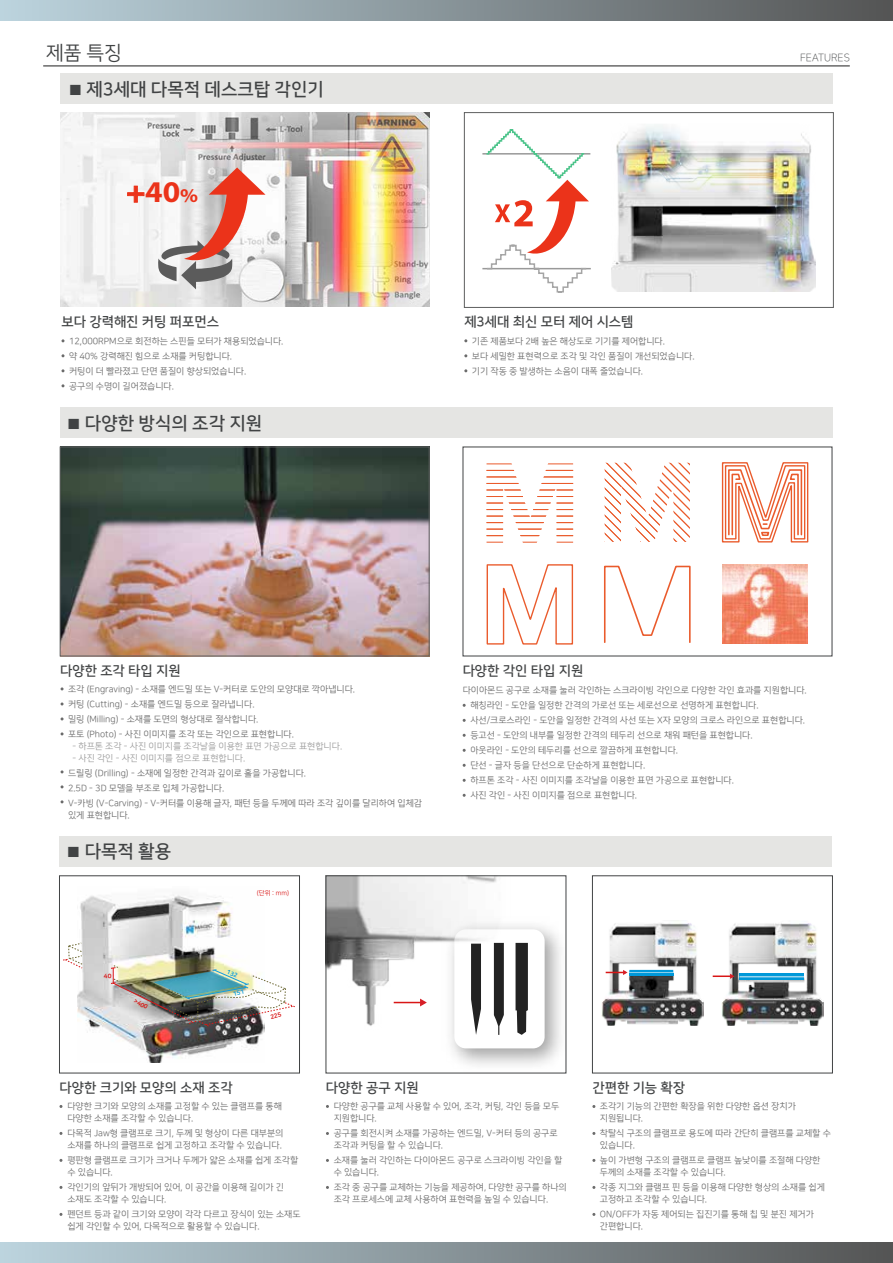
<style>
.page{position:relative;width:893px;height:1263px;background:#fff}
.page>*{position:absolute;margin:0;border:0;box-sizing:border-box;transform-origin:0 0}
.t1{font:700 30.15px "Myriad Pro";color:#eb331a;scale:1.05 1}
.t2{font:19.5px "Nanum Square R";color:#414344}
.t3{font:18px "Nanum Square B";color:#414344}
.t4{font:13.5px "Nanum Square B";color:#414344}
.t5{font:10.5px "Nanum Square L";color:#414344}
.t6{font:9px/15px "Nanum Square R";color:#6b6b6b}
.t7{font:9px "Nanum Square R";color:#9b9b9b}
.t8{font:6.45px "Nanum Square R";color:#d81616}
.t9{font:6px "Nanum Square EB";color:#d81616}
.s1{font-family:"Adobe Myungjo Std";font-weight:500;font-size:13.2px}
.s2{font-size:19.5px}
</style>
<div class="page">
<div style="left:0;top:0;width:893px;height:20px;background:linear-gradient(to right,#bcd4de,#545454)"></div>
<div style="left:0;top:1243px;width:893px;height:20px;background:linear-gradient(to right,#bcd4de,#545454)"></div>
<hr style="left:43px;top:66px;width:807px;height:1px;background:#1e1e1e">
<img style="left:62px;top:449px;width:365px;height:205px">
<div style="left:60px;top:447px;width:369px;height:209px;border:1px solid #5e5f5f"></div>
<div style="left:60px;top:408px;width:773px;height:30px;background:#e5e5e3"></div>
<svg style="left:604px;top:565px;width:87px;height:78px"></svg>
<svg style="left:486px;top:564px;width:88px;height:81px"></svg>
<img style="left:723px;top:565px;width:85px;height:79px">
<svg style="left:605px;top:463px;width:85px;height:79px"></svg>
<svg style="left:486px;top:464px;width:87px;height:78px"></svg>
<svg style="left:721px;top:462px;width:88px;height:81px"></svg>
<div style="left:59px;top:837px;width:773px;height:30px;background:#e5e5e3"></div>
<img style="left:78px;top:894px;width:187px;height:168px">
<svg style="left:63px;top:942px;width:20px;height:27px"></svg>
<div style="left:59px;top:875px;width:241px;height:198px;border:1px solid #414344"></div>
<img style="left:328px;top:877px;width:169px;height:149px">
<hr style="left:394px;top:1002px;width:30px;height:1px;background:#d81616">
<svg style="left:420px;top:998px;width:7px;height:8px"></svg>
<img style="left:438px;top:913px;width:123px;height:152px">
<div style="left:454px;top:929px;width:91px;height:119px;background:#fff;border-radius:12px"></div>
<svg style="left:471px;top:944px;width:10px;height:91px"></svg>
<svg style="left:494px;top:943px;width:10px;height:92px"></svg>
<svg style="left:516px;top:943px;width:12px;height:92px"></svg>
<div style="left:326px;top:875px;width:240px;height:198px;border:1px solid #414344"></div>
<img style="left:722px;top:923px;width:101px;height:103px">
<img style="left:602px;top:920px;width:101px;height:106px">
<hr style="left:629px;top:970px;width:44px;height:3px;background:#0098d9">
<hr style="left:629px;top:972px;width:44px;height:2px;background:#fcfcfc">
<hr style="left:629px;top:973px;width:44px;height:3px;background:#0098d9">
<svg style="left:606px;top:970px;width:21px;height:5px"></svg>
<svg style="left:739px;top:974px;width:65px;height:6px"></svg>
<hr style="left:713px;top:975px;width:20px;height:2px;background:#d81616">
<svg style="left:730px;top:974px;width:5px;height:5px"></svg>
<hr style="left:739px;top:976px;width:65px;height:1px;background:#fcfcfc">
<div style="left:592px;top:875px;width:241px;height:198px;border:1px solid #414344"></div>
<img style="left:60px;top:113px;width:369px;height:194px">
<svg style="left:127px;top:185px;width:18px;height:18px"></svg>
<svg style="left:158px;top:168px;width:107px;height:121px"></svg>
<div style="left:464px;top:112px;width:370px;height:196px;border:1px solid #5e5f5f"></div>
<hr style="left:482px;top:268px;width:109px;height:1px;background:#999">
<img style="left:611px;top:124px;width:204px;height:168px">
<hr style="left:482px;top:153px;width:108px;height:2px;background:#999">
<svg style="left:485px;top:129px;width:104px;height:164px"></svg>
<div style="left:60px;top:74px;width:773px;height:30px;background:#e5e5e3"></div>
<img style="left:110px;top:964px;width:185px;height:63px">
<h2 class="t2" style="left:46px;top:43px;width:77px">제품 특징</h2>
<p class="t5" style="left:800px;top:53px;width:51px">FEATURES</p>
<h3 class="t3" style="left:69px;top:79px;width:257px"><span class="s1">■</span> 제3세대 다목적 데스크탑 각인기</h3>
<h1 class="t1" style="left:126px;top:172px;width:70px">+40<span class="s2">%</span></h1>
<h3 class="t4" style="left:62px;top:314px;width:159px">보다 강력해진 커팅 퍼포먼스</h3>
<p class="t6" style="left:69px;top:334px;width:216px">12,000RPM으로 회전하는 스핀들 모터가 채용되었습니다. 약 40% 강력해진 힘으로 소재를 커팅합니다.<br>커팅이 더 빨라졌고 단면 품질이 향상되었습니다.<br>공구의 수명이 길어졌습니다.</p>
<h3 class="t3" style="left:67px;top:414px;width:196px"><span class="s1">■</span> 다양한 방식의 조각 지원</h3>
<h3 class="t4" style="left:464px;top:314px;width:171px">제3세대 최신 모터 제어 시스템</h3>
<p class="t6" style="left:472px;top:334px;width:224px">기존 제품보다 2배 높은 해상도로 기기를 제어합니다.<br>보다 세밀한 표현력으로 조각 및 각인 품질이 개선되었습니다. 기기 작동 중 발생하는 소음이 대폭 줄었습니다.</p>
<h3 class="t4" style="left:60px;top:663px;width:122px">다양한 조각 타입 지원</h3>
<p class="t6" style="left:68px;top:682px;width:289px">조각 (Engraving) - 소재를 엔드밀 또는 V-커터로 도안의 모양대로 깍아냅니다. 커팅 (Cutting) - 소재를 엔드밀 등으로 잘라냅니다.<br>밀링 (Milling) - 소재를 도면의 형상대로 절삭합니다.<br>포토 (Photo) - 사진 이미지를 조각 또는 각인으로 표현합니다.</p>
<p class="t7" style="left:73px;top:741px;width:271px">- 하프톤 조각 - 사진 이미지를 조각날을 이용한 표면 가공으로 표현합니다.</p>
<p class="t7" style="left:73px;top:753px;width:174px">- 사진 각인 - 사진 이미지를 점으로 표현합니다.</p>
<p class="t6" style="left:68px;top:766px;width:356px">드릴링 (Drilling) - 소재에 일정한 간격과 깊이로 홀을 가공합니다.<br>2.5D - 3D 모델을 부조로 입체 가공합니다.<br>V-카빙 (V-Carving) - V-커터를 이용해 글자, 패턴 등을 두께에 따라 조각 깊이를 달리하여 입체감</p>
<p class="t6" style="left:68px;top:808px;width:63px">있게 표현합니다.</p>
<h3 class="t3" style="left:67px;top:842px;width:106px"><span class="s1">■</span> 다목적 활용</h3>
<p class="t9" style="left:104px;top:973px;width:9px">40</p>
<p class="t9" style="left:136px;top:997px;width:17px;rotate:28deg">&gt;400</p>
<p class="t8" style="left:257px;top:890px;width:34px">(단위 : mm)</p>
<h3 class="t4" style="left:463px;top:663px;width:122px">다양한 각인 타입 지원</h3>
<p class="t6" style="left:470px;top:698px;width:336px">해칭라인 - 도안을 일정한 간격의 가로선 또는 세로선으로 선명하게 표현합니다. 사선/크로스라인 - 도안을 일정한 간격의 사선 또는 X자 모양의 크로스 라인으로 표현합니다. 등고선 - 도안의 내부를 일정한 간격의 테두리 선으로 채워 패턴을 표현합니다.<br>아웃라인 - 도안의 테두리를 선으로 깔끔하게 표현합니다.<br>단선 - 글자 등을 단선으로 단순하게 표현합니다.<br>하프톤 조각 - 사진 이미지를 조각날을 이용한 표면 가공으로 표현합니다.<br>사진 각인 - 사진 이미지를 점으로 표현합니다.</p>
<p class="t6" style="left:463px;top:683px;width:346px">다이아몬드 공구로 소재를 눌러 각인하는 스크라이빙 각인으로 다양한 각인 효과를 지원합니다.</p>
<h3 class="t4" style="left:59px;top:1080px;width:175px">다양한 크기와 모양의 소재 조각</h3>
<p class="t6" style="left:67px;top:1101px;width:216px;line-height:12px">다양한 크기와 모양의 소재를 고정할 수 있는 클램프를 통해 다양한 소재를 조각할 수 있습니다.</p>
<p class="t6" style="left:67px;top:1128px;width:218px;line-height:12px">다목적 Jaw형 클램프로 크기, 두께 및 형상이 다른 대부분의 소재를 하나의 클램프로 쉽게 고정하고 조각할 수 있습니다.</p>
<p class="t6" style="left:67px;top:1155px;width:232px;line-height:12px">평판형 클램프로 크기가 크거나 두께가 얇은 소재를 쉽게 조각할 수 있습니다.</p>
<p class="t6" style="left:67px;top:1182px;width:218px;line-height:12px">각인기의 앞뒤가 개방되어 있어, 이 공간을 이용해 길이가 긴 소재도 조각할 수 있습니다.</p>
<p class="t6" style="left:67px;top:1209px;width:235px;line-height:12px">펜던트 등과 같이 크기와 모양이 각각 다르고 장식이 있는 소재도 쉽게 각인할 수 있어, 다목적으로 활용할 수 있습니다.</p>
<h3 class="t4" style="left:326px;top:1080px;width:94px">다양한 공구 지원</h3>
<p class="t6" style="left:334px;top:1101px;width:227px;line-height:12px">다양한 공구를 교체 사용할 수 있어, 조각, 커팅, 각인 등을 모두 지원합니다.</p>
<p class="t6" style="left:334px;top:1128px;width:225px;line-height:12px">공구를 회전시켜 소재를 가공하는 엔드밀, V-커터 등의 공구로 조각과 커팅을 할 수 있습니다.</p>
<p class="t6" style="left:334px;top:1155px;width:230px;line-height:12px">소재를 눌러 각인하는 다이아몬드 공구로 스크라이빙 각인을 할 수 있습니다.</p>
<p class="t6" style="left:334px;top:1182px;width:235px;line-height:12px">조각 중 공구를 교체하는 기능을 제공하여, 다양한 공구를 하나의 조각 프로세스에 교체 사용하여 표현력을 높일 수 있습니다.</p>
<h3 class="t4" style="left:592px;top:1080px;width:94px">간편한 기능 확장</h3>
<p class="t6" style="left:600px;top:1101px;width:197px;line-height:12px">조각기 기능의 간편한 확장을 위한 다양한 옵션 장치가 지원됩니다.</p>
<p class="t6" style="left:600px;top:1128px;width:232px;line-height:12px">착탈식 구조의 클램프로 용도에 따라 간단히 클램프를 교체할 수 있습니다.</p>
<p class="t6" style="left:600px;top:1155px;width:222px;line-height:12px">높이 가변형 구조의 클램프로 클램프 높낮이를 조절해 다양한 두께의 소재를 조각할 수 있습니다.</p>
<p class="t6" style="left:600px;top:1182px;width:226px;line-height:12px">각종 지그와 클램프 핀 등을 이용해 다양한 형상의 소재를 쉽게 고정하고 조각할 수 있습니다.</p>
<p class="t6" style="left:600px;top:1209px;width:215px;line-height:12px">ON/OFF가 자동 제어되는 집진기를 통해 칩 및 분진 제거가 간편합니다.</p>
</div>
